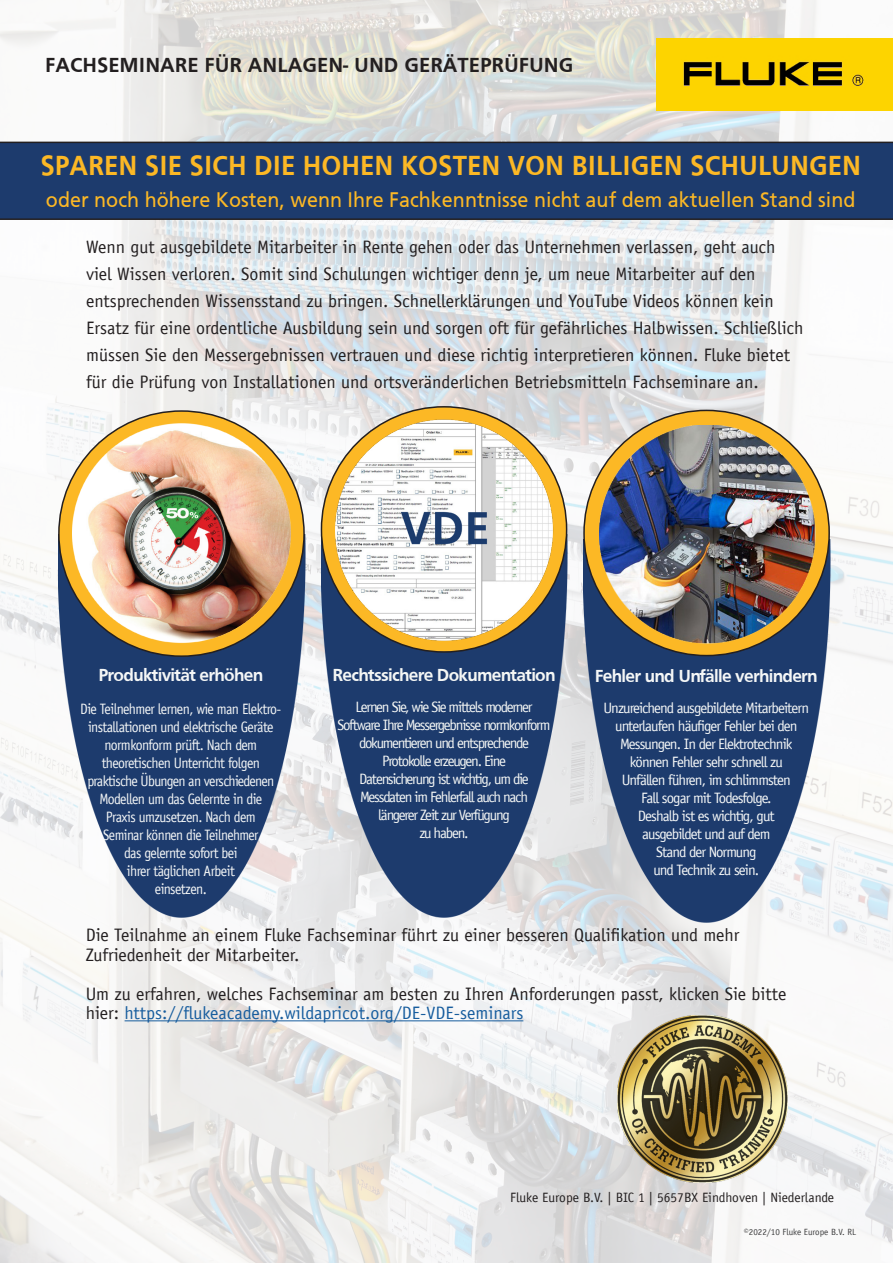
<style>
.page{position:relative;width:893px;height:1263px;background:#fff}
.page>*{position:absolute;margin:0;border:0;box-sizing:border-box;transform-origin:0 0}
.t1{font:700 28.5px "Frutiger";color:#fcb825;scale:.94 1}
.t2{font:21px "Frutiger CE";color:#fcb825;scale:.94 1}
.t3{font:700 21px "Frutiger";color:#231f20}
.t4{font:18px/27px "Officina Sans LT";color:#231f20}
.t5{font:700 18px "Frutiger";letter-spacing:-.04em;color:#f5f7f7}
.t6{font:700 18px "Frutiger";letter-spacing:-.04em;color:#f5f7f5}
.t7{font:15px/18px "Officina Sans LT";letter-spacing:-.06em;color:#f5f7f7;text-align:center}
.t8{font:15px/18px "Officina Sans LT";letter-spacing:-.04em;color:#f5f7f7;text-align:center;scale:.92 1}
.t9{font:15px/18px "Officina Sans LT";letter-spacing:-.08em;color:#f5f7f5;text-align:center}
.t10{font:15px "Officina Sans LT";letter-spacing:-.06em;color:#f5f7f7;scale:.92 1}
.t11{font:15px "Officina Sans LT";letter-spacing:-.04em;color:#f5f7f7;scale:.9 1}
.t12{font:13.5px "Officina Sans LT";color:#231f20}
.t13{font:9px "Officina Sans LT";color:#3e3e3f}
.s1{color:#175d9e}
</style>
<div class="page">
<img style="left:0;top:0;width:893px;height:1263px">
<img style="left:58px;top:534px;width:248px;height:384px">
<img style="left:583px;top:540px;width:248px;height:384px">
<img style="left:321px;top:534px;width:248px;height:384px">
<div style="left:0;top:142px;width:893px;height:78px;background:#1d3b6d"></div>
<div style="left:59px;top:411px;width:245px;height:245px;background:#fcb825;border-radius:50%"></div>
<div style="left:584px;top:410px;width:245px;height:245px;background:#fcb825;border-radius:50%"></div>
<img style="left:656px;top:39px;width:236px;height:72px">
<svg style="left:321px;top:407px;width:246px;height:245px;background:#e2a625"></svg>
<img style="left:599px;top:425px;width:216px;height:218px">
<hr style="left:125px;top:1020px;width:398px;height:1px;background:#175d9e">
<img style="left:617px;top:1015px;width:170px;height:167px">
<img style="left:73px;top:424px;width:219px;height:221px">
<img style="left:336px;top:420px;width:219px;height:222px">
<p class="t3" style="left:45px;top:53px;width:530px">FACHSEMINARE FÜR ANLAGEN- UND GERÄTEPRÜFUNG</p>
<p class="t1" style="left:40px;top:149px;width:875px">SPAREN SIE SICH DIE HOHEN KOSTEN VON BILLIGEN SCHULUNGEN</p>
<p class="t2" style="left:46px;top:187px;width:863px">oder noch höhere Kosten, wenn Ihre Fachkenntnisse nicht auf dem aktuellen Stand sind</p>
<p class="t4" style="left:86px;top:233px;width:719px">Wenn gut ausgebildete Mitarbeiter in Rente gehen oder das Unternehmen verlassen, geht auch viel Wissen verloren. Somit sind Schulungen wichtiger denn je, um neue Mitarbeiter auf den entsprechenden Wissensstand zu bringen. Schnellerklärungen und YouTube Videos können kein Ersatz für eine ordentliche Ausbildung sein und sorgen oft für gefährliches Halbwissen. Schließlich müssen Sie den Messergebnissen vertrauen und diese richtig interpretieren können. Fluke bietet für die Prüfung von Installationen und ortsveränderlichen Betriebsmitteln Fachseminare an.</p>
<p class="t5" style="left:98px;top:664px;width:166px">Produktivität erhöhen</p>
<p class="t8" style="left:80px;top:700px;width:220px">Die Teilnehmer lernen, wie man Elektro&shy;installationen und elektrische Geräte normkonform prüft. Nach dem</p>
<p class="t8" style="left:102px;top:754px;width:174px">theoretischen Unterricht folgen</p>
<p class="t10" style="left:87px;top:772px;width:205px">praktische Übungen an verschiedenen</p>
<p class="t8" style="left:99px;top:790px;width:179px">Modellen um das Gelernte in die</p>
<p class="t8" style="left:106px;top:808px;width:165px">Praxis umzusetzen. Nach dem</p>
<p class="t11" style="left:103px;top:826px;width:174px">Seminar können die Teilnehmer</p>
<p class="t8" style="left:124px;top:844px;width:125px">das gelernte sofort bei</p>
<p class="t8" style="left:127px;top:862px;width:119px">ihrer täglichen Arbeit</p>
<p class="t8" style="left:155px;top:880px;width:58px">einsetzen.</p>
<p class="t6" style="left:332px;top:664px;width:225px">Rechtssichere Dokumentation</p>
<p class="t9" style="left:355px;top:698px;width:179px">Lernen Sie, wie Sie mittels moderner</p>
<p class="t9" style="left:338px;top:716px;width:214px">Software Ihre Messergebnisse normkonform dokumentieren und entsprechende</p>
<p class="t9" style="left:382px;top:752px;width:125px">Protokolle erzeugen. Eine</p>
<p class="t9" style="left:359px;top:770px;width:171px">Datensicherung ist wichtig, um die</p>
<p class="t9" style="left:360px;top:788px;width:170px">Messdaten im Fehlerfall auch nach</p>
<p class="t9" style="left:378px;top:806px;width:133px">längerer Zeit zur Verfügung</p>
<p class="t9" style="left:419px;top:824px;width:51px">zu haben.</p>
<p class="t5" style="left:595px;top:665px;width:225px">Fehler und Unfälle verhindern</p>
<p class="t7" style="left:603px;top:699px;width:207px">Unzureichend ausgebildete Mitarbeitern unterlaufen häufiger Fehler bei den<br>Messungen. In der Elektrotechnik</p>
<p class="t7" style="left:630px;top:753px;width:155px">können Fehler sehr schnell zu</p>
<p class="t7" style="left:622px;top:771px;width:171px">Unfällen führen, im schlimmsten</p>
<p class="t7" style="left:641px;top:789px;width:132px">Fall sogar mit Todesfolge.</p>
<p class="t7" style="left:638px;top:807px;width:138px">Deshalb ist es wichtig, gut</p>
<p class="t7" style="left:642px;top:825px;width:130px">ausgebildet und auf dem</p>
<p class="t7" style="left:656px;top:843px;width:102px">Stand der Normung</p>
<p class="t7" style="left:653px;top:861px;width:108px">und Technik zu sein.</p>
<p class="t4" style="left:86px;top:925px;width:655px;line-height:19.5px">Die Teilnahme an einem Fluke Fachseminar führt zu einer besseren Qualifikation und mehr<br>Zufriedenheit der Mitarbeiter.</p>
<p class="t4" style="left:86px;top:984px;width:702px;line-height:19.5px">Um zu erfahren, welches Fachseminar am besten zu Ihren Anforderungen passt, klicken Sie bitte hier: <span class="s1">https://flukeacademy.wildapricot.org/DE-VDE-seminars</span></p>
<p class="t12" style="left:510px;top:1189px;width:325px">Fluke Europe B.V. | BIC 1 | 5657BX Eindhoven | Niederlande</p>
<p class="t13" style="left:744px;top:1226px;width:114px">©2022/10 Fluke Europe B.V. RL</p>
</div>
